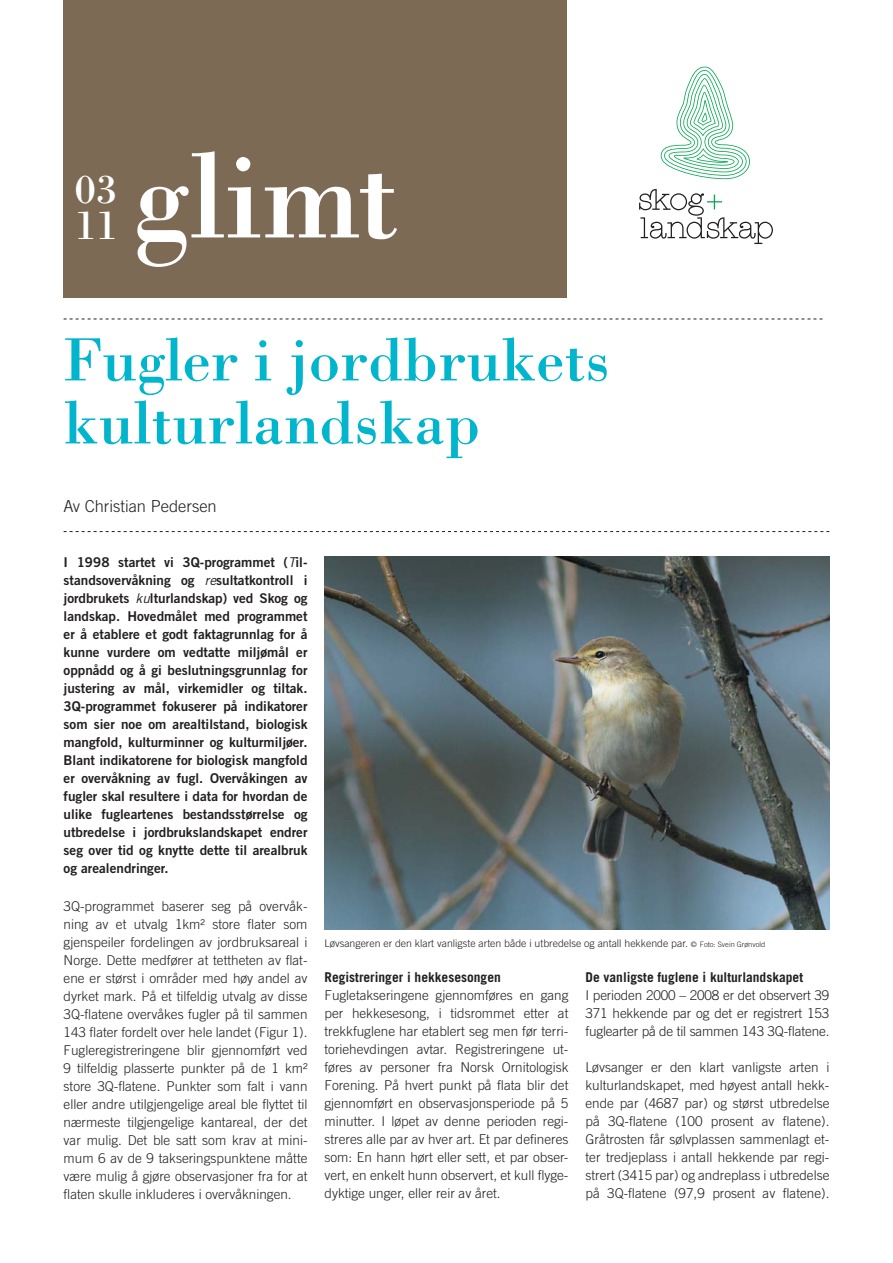
<style>
.page{position:relative;width:893px;height:1263px;background:#fff}
.page>*{position:absolute;margin:0;border:0;box-sizing:border-box;transform-origin:0 0}
.t1{font:126.15px "Bodoni";letter-spacing:.01em;color:#fff}
.t2{font:63px/63px "Bodoni";color:#00b5cc}
.t3{font:42.6px/36.2px "Bodoni";color:#fff}
.t4{font:300 16.5px "Trade Gothic";color:#231f20}
.t5{font:300 13.5px/18px "Trade Gothic";color:#231f20;text-align:justify}
.t6{font:13.5px/18px "Trade Gothic Bold Two";color:#231f20;text-align:justify}
.t7{font:700 13.5px "Trade Gothic";color:#231f20}
.t8{font:300 10.5px "Trade Gothic";color:#231f20}
.s1{font-family:"Trade Gothic";font-style:italic}
.s2{font-size:7.5px}
</style>
<div class="page">
<svg style="left:64px;top:531px;width:765px;height:1px"></svg>
<svg style="left:64px;top:319px;width:758px;height:1px"></svg>
<div style="left:64px;top:0;width:503px;height:298px;background:#7c6a55"></div>
<svg style="left:639px;top:189px;width:134px;height:55px"></svg>
<svg style="left:660px;top:67px;width:90px;height:112px"></svg>
<img style="left:324px;top:556px;width:505px;height:373px">
<h3 class="t3" style="left:75px;top:175px;width:44px">03<br>11</h3>
<h1 class="t1" style="left:133px;top:151px;width:267px">glimt</h1>
<h2 class="t2" style="left:64px;top:335px;width:547px">Fugler i jordbrukets kulturlandskap</h2>
<p class="t4" style="left:64px;top:501px;width:155px">Av Christian Pedersen</p>
<p class="t6" style="left:64px;top:555px;width:245px">I 1998 startet vi 3Q-programmet (<span class="s1">T</span>il&shy;standsovervåkning og <span class="s1">re</span>sultatkontroll i jordbrukets <span class="s1">ku</span>lturlandskap) ved Skog og landskap. Hovedmålet med programmet er å etablere et godt faktagrunnlag for å kunne vurdere om vedtatte miljømål er oppnådd og å gi beslutningsgrunnlag for justering av mål, virkemidler og tiltak.<br>3Q-programmet fokuserer på indikatorer som sier noe om arealtilstand, biologisk mangfold, kulturminner og kulturmiljøer.<br>Blant indikatorene for biologisk mangfold er overvåkning av fugl. Overvåkingen av fugler skal resultere i data for hvordan de ulike fugleartenes bestandsstørrelse og utbredelse i jordbrukslandskapet endrer seg over tid og knytte dette til arealbruk og arealendringer.</p>
<p class="t5" style="left:64px;top:898px;width:245px">3Q-programmet baserer seg på overvåk&shy;ning av et utvalg 1km² store flater som gjenspeiler fordelingen av jordbruksareal i Norge. Dette medfører at tettheten av flat&shy;ene er størst i områder med høy andel av dyrket mark. På et tilfeldig utvalg av disse 3Q-flatene overvåkes fugler på til sammen 143 flater fordelt over hele landet (Figur 1).<br>Fugleregistreringene blir gjennomført ved 9 tilfeldig plasserte punkter på de 1 km² store 3Q-flatene. Punkter som falt i vann eller andre utilgjengelige areal ble flyttet til nærmeste tilgjengelige kantareal, der det var mulig. Det ble satt som krav at mini&shy;mum 6 av de 9 takseringspunktene måtte være mulig å gjøre observasjoner fra for at flaten skulle inkluderes i overvåkningen.</p>
<p class="t8" style="left:324px;top:939px;width:442px">Løvsangeren er den klart vanligste arten både i utbredelse og antall hekkende par. <span class="s2">© Foto: Svein Grønvold</span></p>
<p class="t7" style="left:324px;top:972px;width:178px">Registreringer i hekkesesongen</p>
<p class="t5" style="left:324px;top:988px;width:245px">Fugletakseringene gjennomføres en gang per hekkesesong, i tidsrommet etter at trekkfuglene har etablert seg men før terri&shy;toriehevdingen avtar. Registreringene ut&shy;føres av personer fra Norsk Ornitologisk Forening. På hvert punkt på flata blir det gjennomført en observasjonsperiode på 5 minutter. I løpet av denne perioden regi&shy;streres alle par av hver art. Et par defineres som: En hann hørt eller sett, et par obser&shy;vert, en enkelt hunn observert, et kull flyge&shy;dyktige unger, eller reir av året.</p>
<p class="t7" style="left:585px;top:972px;width:219px">De vanligste fuglene i kulturlandskapet</p>
<p class="t5" style="left:585px;top:988px;width:245px">I perioden 2000 – 2008 er det observert 39<br>371 hekkende par og det er registrert 153 fuglearter på de til sammen 143 3Q-flatene.</p>
<p class="t5" style="left:585px;top:1060px;width:245px">Løvsanger er den klart vanligste arten i kulturlandskapet, med høyest antall hekk&shy;ende par (4687 par) og størst utbredelse på 3Q-flatene (100 prosent av flatene).<br>Gråtrosten får sølvplassen sammenlagt et&shy;ter tredjeplass i antall hekkende par regi&shy;strert (3415 par) og andreplass i utbredelse på 3Q-flatene (97,9 prosent av flatene).</p>
</div>
